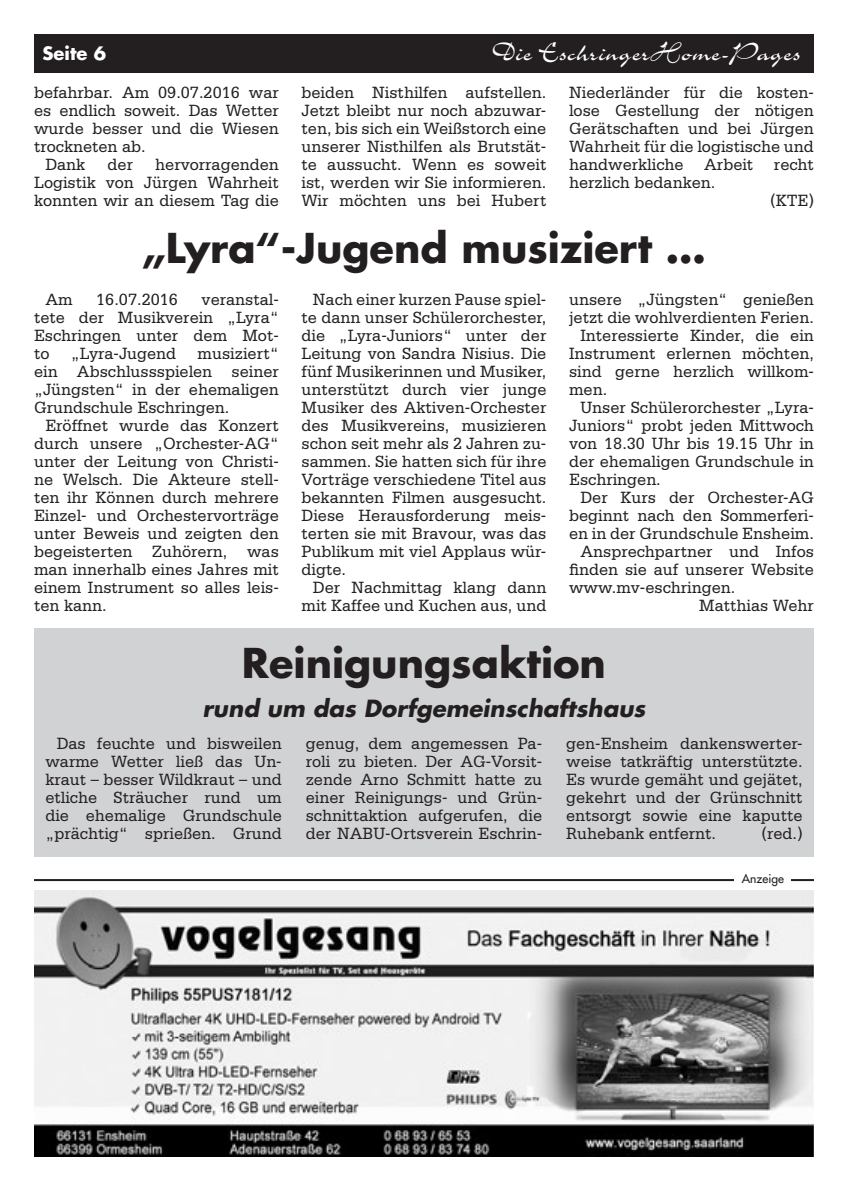
<style>
.page{position:relative;width:848px;height:1191px;background:#fff}
.page>*{position:absolute;margin:0;border:0;box-sizing:border-box;transform-origin:0 0}
.Uberschrift{font:700 40px "Futura LT";color:#231f20}
.t1{font:29px "Charme LT";color:#fff}
.Zwischenüberschrift{font:italic 700 23px "Futura LT";color:#231f20}
.t2{font:700 18px "Futura LT";color:#fff}
.Grundtext{font:17.2px/18px "Serifa LT";color:#231f20;text-align:justify;scale:.95 1}
.t3{font:12px "Futura LT";color:#231f20}
</style>
<div class="page">
<div style="left:34px;top:628px;width:780px;height:228px;background:#d1d2d4"></div>
<div style="left:34px;top:34px;width:780px;height:38px;background:#231f20"></div>
<hr style="left:34px;top:879px;width:780px;height:2px;background:#231f20">
<div style="left:734px;top:873px;width:57px;height:14px;background:#fff"></div>
<img style="left:34px;top:890px;width:780px;height:266px">
<p class="t2" style="left:43px;top:42px;width:65px">Seite 6</p>
<p class="t1" style="left:492px;top:38px;width:310px">Die EschringerHome-Pages</p>
<p class="Grundtext" style="left:34px;top:84px;width:259px">befahrbar. Am 09.07.2016 war es endlich soweit. Das Wetter wurde besser und die Wiesen trockneten ab.</p>
<p class="Grundtext" style="left:45px;top:156px;width:44px">Dank</p>
<p class="Grundtext" style="left:108px;top:156px;width:28px">der</p>
<p class="Grundtext" style="left:34px;top:156px;width:259px;text-indent:121px">hervorragenden Logistik von Jürgen Wahrheit konnten wir an diesem Tag die</p>
<p class="Grundtext" style="left:301px;top:84px;width:259px">beiden Nisthilfen aufstellen.<br>Jetzt bleibt nur noch abzuwar&shy;ten, bis sich ein Weißstorch eine unserer Nisthilfen als Brutstät&shy;te aussucht. Wenn es soweit ist, werden wir Sie informieren.<br>Wir möchten uns bei Hubert</p>
<p class="Grundtext" style="left:569px;top:84px;width:259px">Niederländer für die kosten&shy;lose Gestellung der nötigen Gerätschaften und bei Jürgen Wahrheit für die logistische und handwerkliche Arbeit recht herzlich bedanken.</p>
<p class="Grundtext" style="left:770px;top:192px;width:47px">(KTE)</p>
<p class="Uberschrift" style="left:142px;top:222px;width:565px">„Lyra“-Jugend musiziert …</p>
<p class="Grundtext" style="left:45px;top:290px;width:30px">Am</p>
<p class="Grundtext" style="left:96px;top:290px;width:88px">16.07.2016</p>
<p class="Grundtext" style="left:34px;top:290px;width:259px;text-indent:168px">veranstal&shy;tete der Musikverein „Lyra“ Eschringen unter dem Mot&shy;to „Lyra-Jugend musiziert“ ein Abschlussspielen seiner „Jüngsten“ in der ehemaligen Grundschule Eschringen.</p>
<p class="Grundtext" style="left:34px;top:416px;width:259px;text-indent:11px">Eröffnet wurde das Konzert durch unsere „Orchester-AG“ unter der Leitung von Christi&shy;ne Welsch. Die Akteure stell&shy;ten ihr Können durch mehrere Einzel- und Orchestervorträge unter Beweis und zeigten den begeisterten Zuhörern, was man innerhalb eines Jahres mit einem Instrument so alles leis&shy;ten kann.</p>
<p class="Grundtext" style="left:301px;top:290px;width:259px;text-indent:11px">Nach einer kurzen Pause spiel&shy;te dann unser Schülerorchester, die „Lyra-Juniors“ unter der Leitung von Sandra Nisius. Die fünf Musikerinnen und Musiker, unterstützt durch vier junge Musiker des Aktiven-Orchester des Musikvereins, musizieren schon seit mehr als 2 Jahren zu&shy;sammen. Sie hatten sich für ihre Vorträge verschiedene Titel aus bekannten Filmen ausgesucht.<br>Diese Herausforderung meis&shy;terten sie mit Bravour, was das Publikum mit viel Applaus wür&shy;digte.</p>
<p class="Grundtext" style="left:301px;top:578px;width:259px;text-align:right">Der Nachmittag klang dann mit Kaffee und Kuchen aus, und</p>
<p class="Grundtext" style="left:569px;top:290px;width:259px">unsere „Jüngsten“ genießen jetzt die wohlverdienten Ferien.</p>
<p class="Grundtext" style="left:569px;top:326px;width:259px;text-indent:11px">Interessierte Kinder, die ein Instrument erlernen möchten, sind gerne herzlich willkom&shy;men.</p>
<p class="Grundtext" style="left:569px;top:398px;width:259px;text-indent:11px">Unser Schülerorchester „Lyra-Juniors“ probt jeden Mittwoch von 18.30 Uhr bis 19.15 Uhr in der ehemaligen Grundschule in Eschringen.</p>
<p class="Grundtext" style="left:569px;top:488px;width:259px;text-indent:11px">Der Kurs der Orchester-AG beginnt nach den Sommerferi&shy;en in der Grundschule Ensheim.</p>
<p class="Grundtext" style="left:569px;top:542px;width:259px;text-indent:11px">Ansprechpartner und Infos finden sie auf unserer Website www.mv-eschringen.</p>
<p class="Grundtext" style="left:699px;top:596px;width:122px">Matthias Wehr</p>
<p class="Uberschrift" style="left:242px;top:637px;width:365px">Reinigungsaktion</p>
<p class="Zwischenüberschrift" style="left:202px;top:693px;width:444px">rund um das Dorfgemeinschaftshaus</p>
<p class="Grundtext" style="left:45px;top:734px;width:250px;text-indent:11px">Das feuchte und bisweilen warme Wetter ließ das Un&shy;kraut – besser Wildkraut – und etliche Sträucher rund um die ehemalige Grundschule „prächtig“ sprießen. Grund</p>
<p class="Grundtext" style="left:306px;top:734px;width:250px">genug, dem angemessen Pa&shy;roli zu bieten. Der AG-Vorsit&shy;zende Arno Schmitt hatte zu einer Reinigungs- und Grün&shy;schnittaktion aufgerufen, die der NABU-Ortsverein Eschrin-</p>
<p class="Grundtext" style="left:566px;top:734px;width:250px">gen-Ensheim dankenswerter&shy;weise tatkräftig unterstützte.<br>Es wurde gemäht und gejätet, gekehrt und der Grünschnitt entsorgt sowie eine kaputte Ruhebank entfernt.</p>
<p class="Grundtext" style="left:761px;top:824px;width:44px">(red.)</p>
<p class="t3" style="left:741px;top:870px;width:44px">Anzeige</p>
</div>
